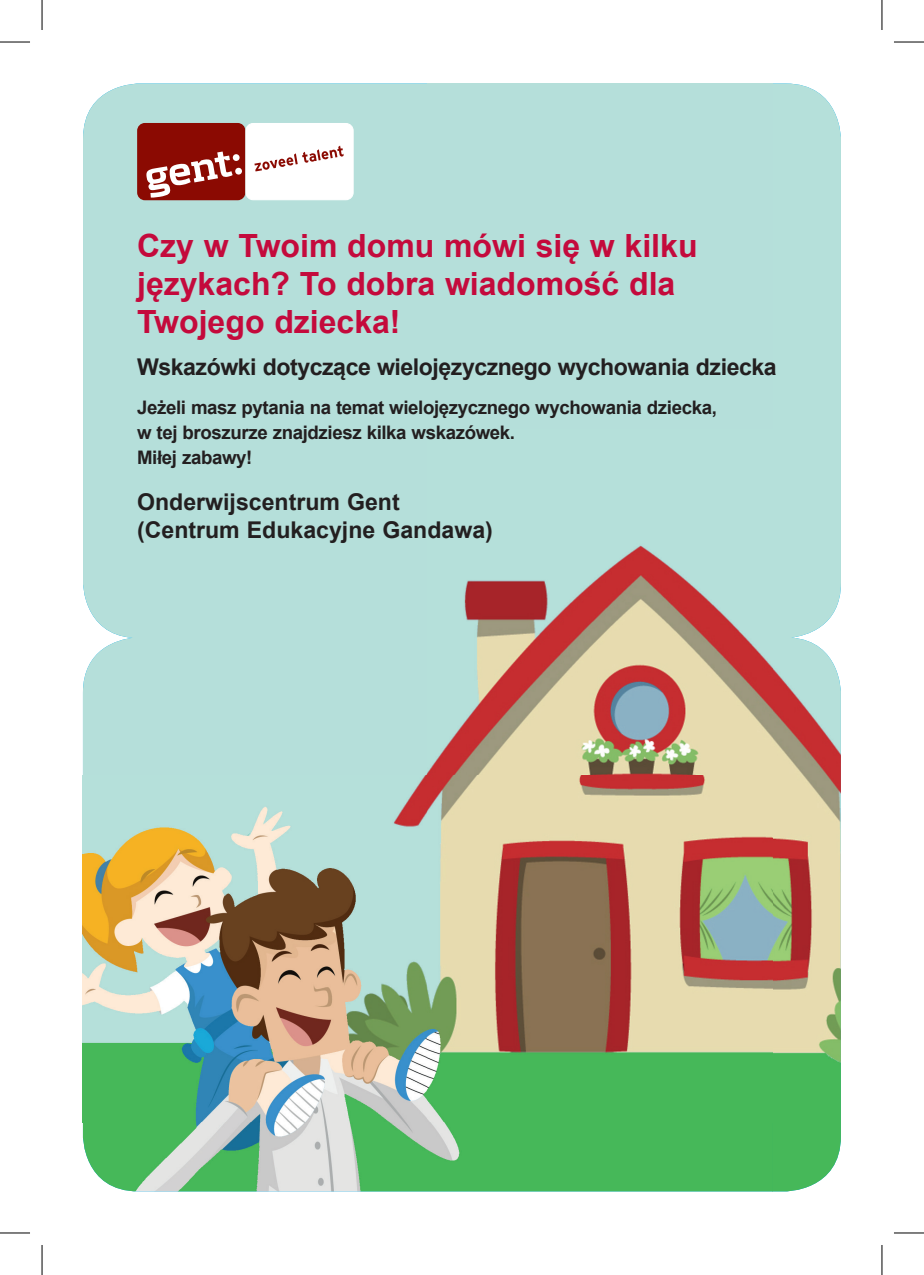
<style>
.page{position:relative;width:924px;height:1275px;background:#fff}
.page>*{position:absolute;margin:0;border:0;box-sizing:border-box;transform-origin:0 0}
.t1{font:700 32px/38.4px "Arial";color:#c40a3c}
.t2{font:700 23px "Arial";letter-spacing:-.02em;color:#231f20}
.t3{font:700 23px/27.8px "Arial";color:#231f20}
.t4{font:700 18.6px/24.8px "Arial";letter-spacing:-.02em;color:#231f20}
</style>
<div class="page">
<img style="left:83px;top:84px;width:757px;height:1107px">
<div style="left:137px;top:123px;width:108px;height:77px;background:#8b0a02;border-radius:8px"></div>
<svg style="left:146px;top:123px;width:207px;height:77px"></svg>
<hr style="left:0;top:42px;width:30px;height:1px;background:#000">
<hr style="left:893px;top:42px;width:30px;height:1px;background:#000">
<hr style="left:0;top:1232px;width:30px;height:1px;background:#000">
<hr style="left:893px;top:1232px;width:30px;height:1px;background:#000">
<hr style="left:42px;top:0;width:1px;height:30px;background:#000">
<hr style="left:42px;top:1245px;width:1px;height:30px;background:#000">
<hr style="left:881px;top:0;width:1px;height:30px;background:#000">
<hr style="left:881px;top:1245px;width:1px;height:30px;background:#000">
<h1 class="t1" style="left:137px;top:227px;width:561px">Czy w Twoim domu mówi się w kilku językach? To dobra wiadomość dla<br>Twojego dziecka!</h1>
<p class="t2" style="left:137px;top:352px;width:640px">Wskazówki dotyczące wielojęzycznego wychowania dziecka</p>
<p class="t4" style="left:137px;top:396px;width:581px">Jeżeli masz pytania na temat wielojęzycznego wychowania dziecka, w tej broszurze znajdziesz kilka wskazówek.<br>Miłej zabawy!</p>
<p class="t3" style="left:137px;top:488px;width:357px">Onderwijscentrum Gent (Centrum Edukacyjne Gandawa)</p>
</div>
